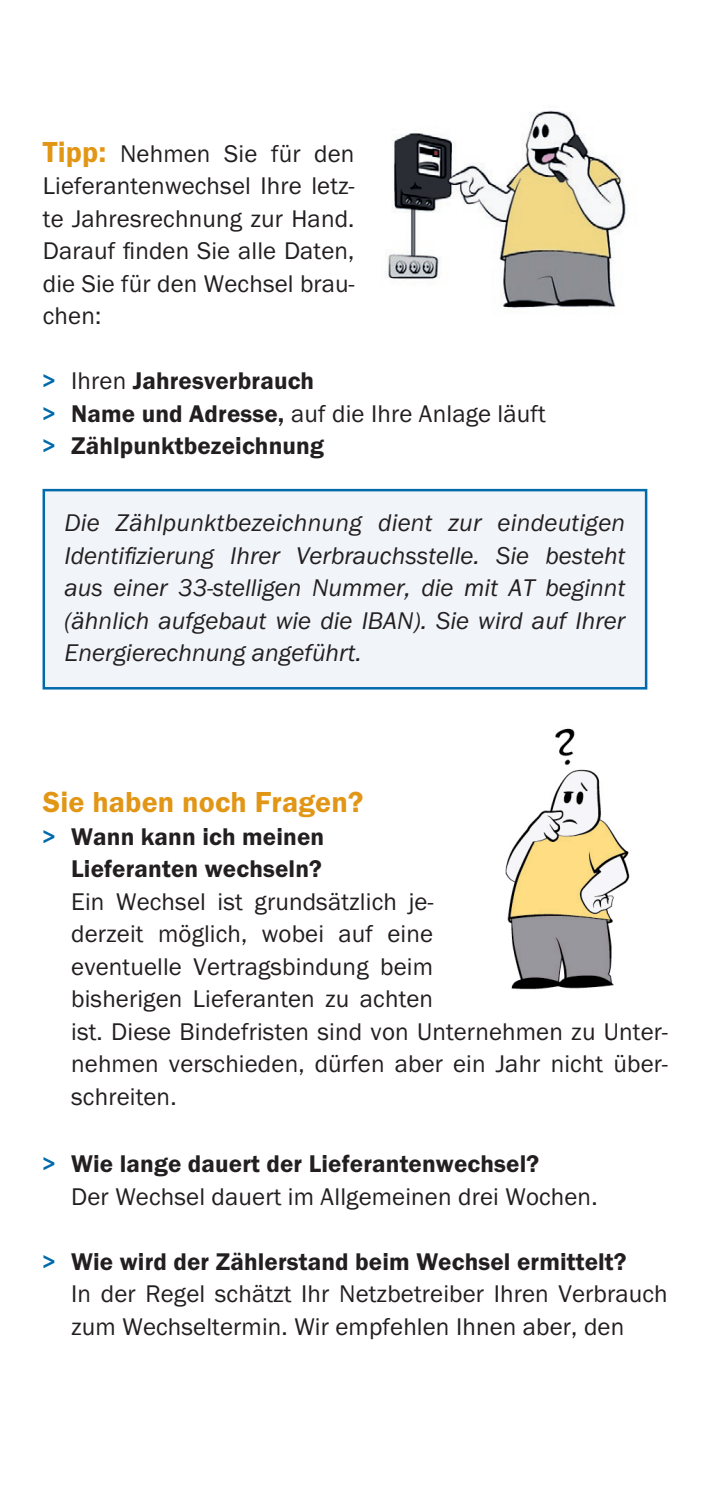
<style>
.page{position:relative;width:709px;height:1489px;background:#fff}
.page>*{position:absolute;margin:0;border:0;box-sizing:border-box;transform-origin:0 0}
.t1{font:600 30px "Franklin Got Itc T";letter-spacing:.005em;color:#e29616}
.t2{font:25px/32.5px "Franklin Got Itc T";letter-spacing:.005em;color:#231f20}
.t3{font:italic 25px/32.5px "Franklin Got Itc T";color:#231f20;text-align:justify}
.t4{font:600 25px/32.5px "Franklin Got Itc T";letter-spacing:.005em;color:#231f20}
.s1{font-weight:600;font-size:30px;color:#e29616}
.s2{font-weight:500;color:#006aad}
.s3{font-weight:400}
.s4{font-weight:600}
</style>
<div class="page">
<img style="left:505px;top:728px;width:125px;height:262px">
<img style="left:385px;top:110px;width:242px;height:198px">
<div style="left:43px;top:489px;width:604px;height:200px;background:#f1f4f8;border:2px solid #006aad"></div>
<p class="t2" style="left:43px;top:137px;width:313px;text-align:justify"><span class="s1">Tipp:</span> Nehmen Sie für den Lieferantenwechsel Ihre letz&shy;te Jahresrechnung zur Hand.<br>Darauf finden Sie alle Daten, die Sie für den Wechsel brau&shy;chen:</p>
<p class="t4" style="left:43px;top:364px;width:504px"><span class="s2">&gt;</span> <span class="s3">Ihren</span> Jahresverbrauch<br><span class="s2">&gt;</span> Name und Adresse, <span class="s3">auf die Ihre Anlage läuft </span><span class="s2">&gt;</span> Zählpunktbezeichnung</p>
<p class="t3" style="left:65px;top:506px;width:562px">Die Zählpunktbezeichnung dient zur eindeutigen Identifizierung Ihrer Verbrauchsstelle. Sie besteht aus einer 33-stelligen Nummer, die mit AT beginnt (ähnlich aufgebaut wie die IBAN). Sie wird auf Ihrer Energierechnung angeführt.</p>
<p class="t1" style="left:43px;top:785px;width:322px">Sie haben noch Fragen?</p>
<p class="t4" style="left:43px;top:819px;width:283px;text-align:right"><span class="s2">&gt;</span> Wann kann ich meinen<br>Lieferanten wechseln?</p>
<p class="t2" style="left:71px;top:884px;width:598px">Ein Wechsel ist grundsätzlich je-<br>derzeit möglich, wobei auf eine<br>eventuelle Vertragsbindung beim<br>bisherigen Lieferanten zu achten<br>ist. Diese Bindefristen sind von Unternehmen zu Unter&shy;nehmen verschieden, dürfen aber ein Jahr nicht über&shy;schreiten.</p>
<p class="t2" style="left:71px;top:1147px;width:528px;text-indent:-28px"><span class="s2">&gt;</span> <span class="s4">Wie lange dauert der Lieferantenwechsel?<br></span>Der Wechsel dauert im Allgemeinen drei Wochen.</p>
<p class="t2" style="left:71px;top:1244px;width:598px;text-indent:-28px"><span class="s2">&gt;</span> <span class="s4">Wie wird der Zählerstand beim Wechsel ermittelt?<br></span>In der Regel schätzt Ihr Netzbetreiber Ihren Verbrauch zum Wechseltermin. Wir empfehlen Ihnen aber, den</p>
</div>
